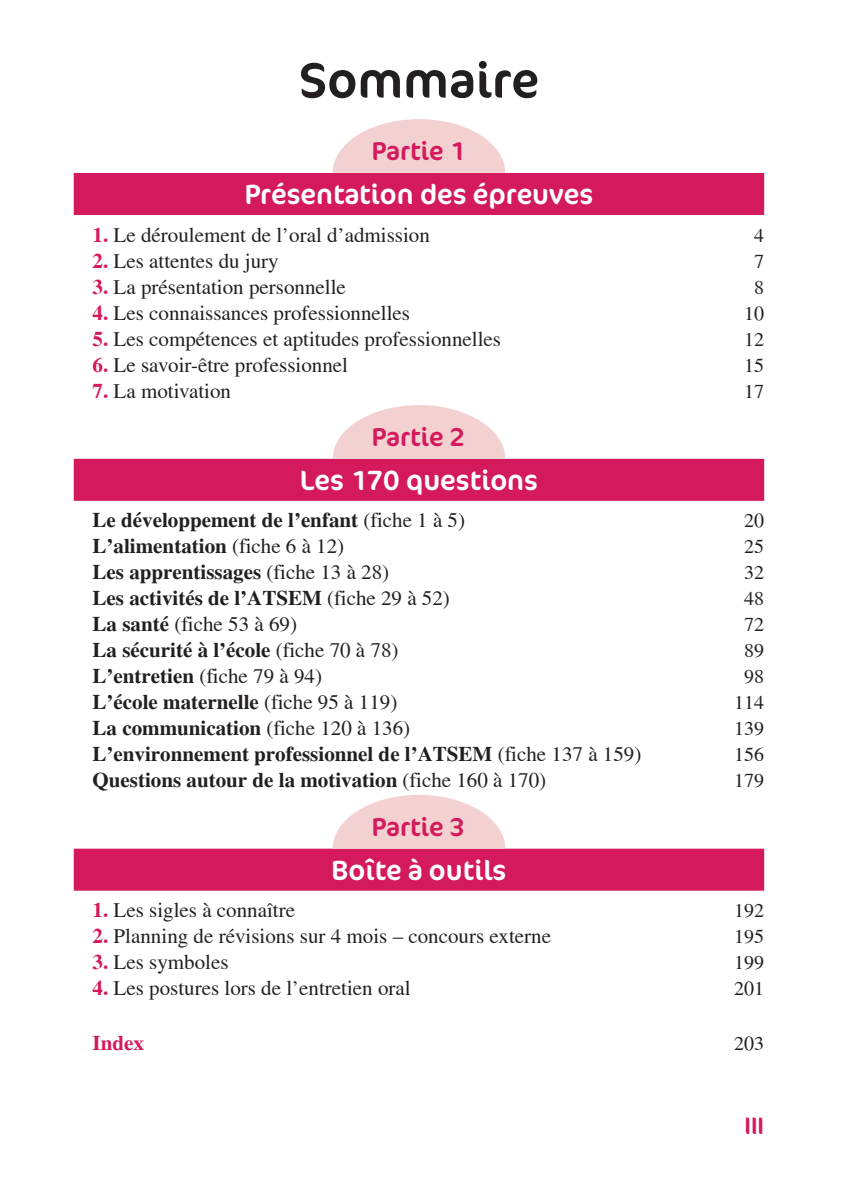
<style>
.page{position:relative;width:851px;height:1191px;background:#fff}
.page>*{position:absolute;margin:0;border:0;box-sizing:border-box;transform-origin:0 0}
.Titre_intro{font:50px "Cocon OT";color:#231f20}
.TDM_Partie_titre{font:28px "Cocon OT";color:#fff}
.TDM_Partie_num{font:26px "Cocon OT";color:#d5195d}
.t1{font:24px "Cocon OT";color:#d5195d}
.TDM_Fiche_titre{font:21px "Times";color:#231f20}
.TDM_Fiche_titre-2{font:700 21px "Times";color:#231f20}
.TDM_Titre_niv1{font:700 21px "Times";color:#d5195d}
.TDM_Titre_niv1-2{font:20px "Times";color:#231f20}
.TDM_Fiche_titre-3{font:20px "Times";color:#231f20}
.s1{font-weight:700;color:#d5195d}
.s2{font-weight:400}
.s3{font-weight:700}
</style>
<div class="page">
<div style="left:74px;top:173px;width:690px;height:42px;background:#d5195d"></div>
<div style="left:74px;top:459px;width:690px;height:42px;background:#d5195d"></div>
<div style="left:74px;top:848px;width:690px;height:42px;background:#d5195d"></div>
<svg style="left:333px;top:119px;width:172px;height:54px"></svg>
<svg style="left:333px;top:405px;width:172px;height:54px"></svg>
<svg style="left:333px;top:795px;width:172px;height:53px"></svg>
<p class="Titre_intro" style="left:298px;top:51px;width:242px">Sommaire</p>
<p class="TDM_Partie_num" style="left:372px;top:136px;width:94px">Partie 1</p>
<p class="TDM_Partie_titre" style="left:245px;top:178px;width:350px">Présentation des épreuves</p>
<p class="TDM_Fiche_titre" style="left:93px;top:223px;width:339px"><span class="s1">1.</span> Le déroulement de l’oral d’admission</p>
<p class="TDM_Titre_niv1-2" style="left:754px;top:224px;width:11px">4</p>
<p class="TDM_Fiche_titre" style="left:93px;top:249px;width:188px"><span class="s1">2.</span> Les attentes du jury</p>
<p class="TDM_Titre_niv1-2" style="left:754px;top:250px;width:11px">7</p>
<p class="TDM_Fiche_titre" style="left:93px;top:275px;width:255px"><span class="s1">3.</span> La présentation personnelle</p>
<p class="TDM_Titre_niv1-2" style="left:754px;top:276px;width:11px">8</p>
<p class="TDM_Fiche_titre" style="left:93px;top:301px;width:319px"><span class="s1">4.</span> Les connaissances professionnelles</p>
<p class="TDM_Titre_niv1-2" style="left:744px;top:302px;width:21px">10</p>
<p class="TDM_Fiche_titre" style="left:93px;top:327px;width:410px"><span class="s1">5.</span> Les compétences et aptitudes professionnelles</p>
<p class="TDM_Titre_niv1-2" style="left:744px;top:328px;width:21px">12</p>
<p class="TDM_Fiche_titre" style="left:93px;top:353px;width:257px"><span class="s1">6.</span> Le savoir-être professionnel</p>
<p class="TDM_Titre_niv1-2" style="left:744px;top:354px;width:21px">15</p>
<p class="TDM_Fiche_titre" style="left:93px;top:379px;width:140px"><span class="s1">7.</span> La motivation</p>
<p class="TDM_Titre_niv1-2" style="left:744px;top:380px;width:21px">17</p>
<p class="TDM_Partie_num" style="left:372px;top:422px;width:94px">Partie 2</p>
<p class="TDM_Partie_titre" style="left:300px;top:464px;width:239px">Les 170 questions</p>
<p class="TDM_Fiche_titre-2" style="left:93px;top:508px;width:374px">Le développement de l’enfant <span class="s2">(fiche 1 à 5)</span></p>
<p class="TDM_Fiche_titre-3" style="left:744px;top:509px;width:21px">20</p>
<p class="TDM_Fiche_titre-2" style="left:93px;top:534px;width:253px">L’alimentation <span class="s2">(fiche 6 à 12)</span></p>
<p class="TDM_Fiche_titre-3" style="left:744px;top:535px;width:21px">25</p>
<p class="TDM_Fiche_titre-2" style="left:93px;top:560px;width:298px">Les apprentissages <span class="s2">(fiche 13 à 28)</span></p>
<p class="TDM_Fiche_titre-3" style="left:744px;top:561px;width:21px">32</p>
<p class="TDM_Fiche_titre-2" style="left:93px;top:586px;width:359px">Les activités de l’ATSEM <span class="s2">(fiche 29 à 52)</span></p>
<p class="TDM_Fiche_titre-3" style="left:744px;top:587px;width:21px">48</p>
<p class="TDM_Fiche_titre" style="left:93px;top:612px;width:206px"><span class="s3">La santé</span> (fiche 53 à 69)</p>
<p class="TDM_Fiche_titre-3" style="left:744px;top:613px;width:21px">72</p>
<p class="TDM_Fiche_titre-2" style="left:93px;top:638px;width:307px">La sécurité à l’école <span class="s2">(fiche 70 à 78)</span></p>
<p class="TDM_Fiche_titre-3" style="left:744px;top:639px;width:21px">89</p>
<p class="TDM_Fiche_titre" style="left:93px;top:664px;width:231px"><span class="s3">L’entretien</span> (fiche 79 à 94)</p>
<p class="TDM_Fiche_titre-3" style="left:744px;top:665px;width:21px">98</p>
<p class="TDM_Fiche_titre-2" style="left:93px;top:690px;width:306px">L’école maternelle <span class="s2">(fiche 95 à 119)</span></p>
<p class="TDM_Fiche_titre-3" style="left:734px;top:691px;width:31px">114</p>
<p class="TDM_Fiche_titre-2" style="left:93px;top:716px;width:319px">La communication <span class="s2">(fiche 120 à 136)</span></p>
<p class="TDM_Fiche_titre-3" style="left:734px;top:717px;width:31px">139</p>
<p class="TDM_Fiche_titre-2" style="left:93px;top:742px;width:550px">L’environnement professionnel de l’ATSEM <span class="s2">(fiche 137 à 159)</span></p>
<p class="TDM_Fiche_titre-3" style="left:734px;top:743px;width:31px">156</p>
<p class="TDM_Fiche_titre-2" style="left:93px;top:768px;width:455px">Questions autour de la motivation <span class="s2">(fiche 160 à 170)</span></p>
<p class="TDM_Fiche_titre-3" style="left:734px;top:769px;width:31px">179</p>
<p class="TDM_Partie_num" style="left:372px;top:811px;width:94px">Partie 3</p>
<p class="TDM_Partie_titre" style="left:331px;top:853px;width:176px">Boîte à outils</p>
<p class="TDM_Fiche_titre" style="left:93px;top:898px;width:204px"><span class="s1">1.</span> Les sigles à connaître</p>
<p class="TDM_Titre_niv1-2" style="left:734px;top:899px;width:31px">192</p>
<p class="TDM_Fiche_titre" style="left:93px;top:924px;width:460px"><span class="s1">2.</span> Planning de révisions sur 4 mois – concours externe</p>
<p class="TDM_Titre_niv1-2" style="left:734px;top:925px;width:31px">195</p>
<p class="TDM_Fiche_titre" style="left:93px;top:950px;width:137px"><span class="s1">3.</span> Les symboles</p>
<p class="TDM_Titre_niv1-2" style="left:734px;top:951px;width:31px">199</p>
<p class="TDM_Fiche_titre" style="left:93px;top:976px;width:319px"><span class="s1">4.</span> Les postures lors de l’entretien oral</p>
<p class="TDM_Titre_niv1-2" style="left:734px;top:977px;width:31px">201</p>
<p class="TDM_Titre_niv1" style="left:93px;top:1030px;width:53px">Index</p>
<p class="TDM_Titre_niv1-2" style="left:734px;top:1032px;width:31px">203</p>
<p class="t1" style="left:744px;top:1112px;width:21px">III</p>
</div>
